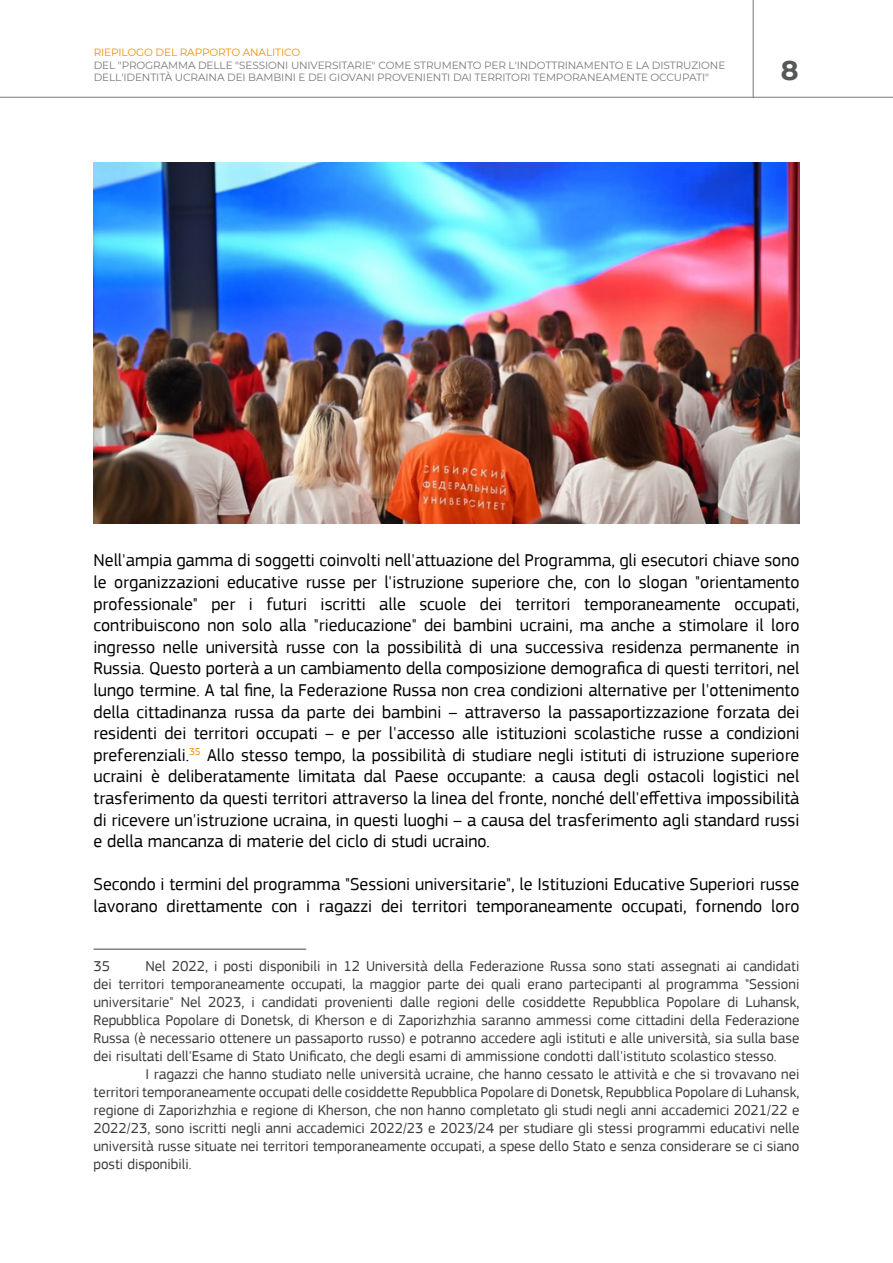
<style>
.page{position:relative;width:893px;height:1263px;background:#fff}
.page>*{position:absolute;margin:0;border:0;box-sizing:border-box;transform-origin:0 0}
.t1{font:700 27px "Montserrat";color:#565757}
.t2{font:18px/21.6px "PF Square Sans Pro";color:#000;text-align:justify}
.t3{font:15px/18px "PF Square Sans Pro";color:#3d3c3c;text-align:justify}
.t4{font:10.5px/12.6px "Montserrat";letter-spacing:-.01em;color:#777878}
.t5{font:10.5px "Montserrat";letter-spacing:-.01em;color:#f18e00}
</style>
<div class="page">
<hr style="left:753px;top:0;width:1px;height:98px;background:#777878">
<hr style="left:0;top:97px;width:893px;height:1px;background:#777878">
<hr style="left:94px;top:948px;width:212px;height:2px;background:#565757">
<img style="left:94px;top:162px;width:705px;height:361px">
<p class="t5" style="left:94px;top:45px;width:208px">RIEPILOGO DEL RAPPORTO ANALITICO</p>
<p class="t4" style="left:94px;top:58px;width:633px">DEL "PROGRAMMA DELLE "SESSIONI UNIVERSITARIE" COME STRUMENTO PER L'INDOTTRINAMENTO E LA DISTRUZIONE<br>DELL'IDENTITÀ UCRAINA DEI BAMBINI E DEI GIOVANI PROVENIENTI DAI TERRITORI TEMPORANEAMENTE OCCUPATI"</p>
<h1 class="t1" style="left:781px;top:51px;width:19px">8</h1>
<p class="t2" style="left:94px;top:550px;width:707px">Nell'ampia gamma di soggetti coinvolti nell'attuazione del Programma, gli esecutori chiave sono le organizzazioni educative russe per l'istruzione superiore che, con lo slogan "orientamento professionale" per i futuri iscritti alle scuole dei territori temporaneamente occupati, contribuiscono non solo alla "rieducazione" dei bambini ucraini, ma anche a stimolare il loro ingresso nelle università russe con la possibilità di una successiva residenza permanente in Russia. Questo porterà a un cambiamento della composizione demografica di questi territori, nel lungo termine. A tal fine, la Federazione Russa non crea condizioni alternative per l'ottenimento della cittadinanza russa da parte dei bambini – attraverso la passaportizzazione forzata dei residenti dei territori occupati – e per l'accesso alle istituzioni scolastiche russe a condizioni preferenziali.<sup>35</sup> Allo stesso tempo, la possibilità di studiare negli istituti di istruzione superiore ucraini è deliberatamente limitata dal Paese occupante: a causa degli ostacoli logistici nel trasferimento da questi territori attraverso la linea del fronte, nonché dell'effettiva impossibilità di ricevere un'istruzione ucraina, in questi luoghi – a causa del trasferimento agli standard russi e della mancanza di materie del ciclo di studi ucraino.</p>
<p class="t2" style="left:94px;top:874px;width:707px">Secondo i termini del programma "Sessioni universitarie", le Istituzioni Educative Superiori russe lavorano direttamente con i ragazzi dei territori temporaneamente occupati, fornendo loro</p>
<p class="t3" style="left:94px;top:957px;width:707px;text-indent:52px">Nel 2022, i posti disponibili in 12 Università della Federazione Russa sono stati assegnati ai candidati dei territori temporaneamente occupati, la maggior parte dei quali erano partecipanti al programma "Sessioni universitarie" Nel 2023, i candidati provenienti dalle regioni delle cosiddette Repubblica Popolare di Luhansk, Repubblica Popolare di Donetsk, di Kherson e di Zaporizhzhia saranno ammessi come cittadini della Federazione Russa (è necessario ottenere un passaporto russo) e potranno accedere agli istituti e alle università, sia sulla base dei risultati dell'Esame di Stato Unificato, che degli esami di ammissione condotti dall'istituto scolastico stesso.</p>
<p class="t3" style="left:94px;top:1065px;width:707px;text-indent:52px">I ragazzi che hanno studiato nelle università ucraine, che hanno cessato le attività e che si trovavano nei territori temporaneamente occupati delle cosiddette Repubblica Popolare di Donetsk, Repubblica Popolare di Luhansk, regione di Zaporizhzhia e regione di Kherson, che non hanno completato gli studi negli anni accademici 2021/22 e 2022/23, sono iscritti negli anni accademici 2022/23 e 2023/24 per studiare gli stessi programmi educativi nelle università russe situate nei territori temporaneamente occupati, a spese dello Stato e senza considerare se ci siano posti disponibili.</p>
<p class="t3" style="left:94px;top:957px;width:18px">35</p>
</div>
